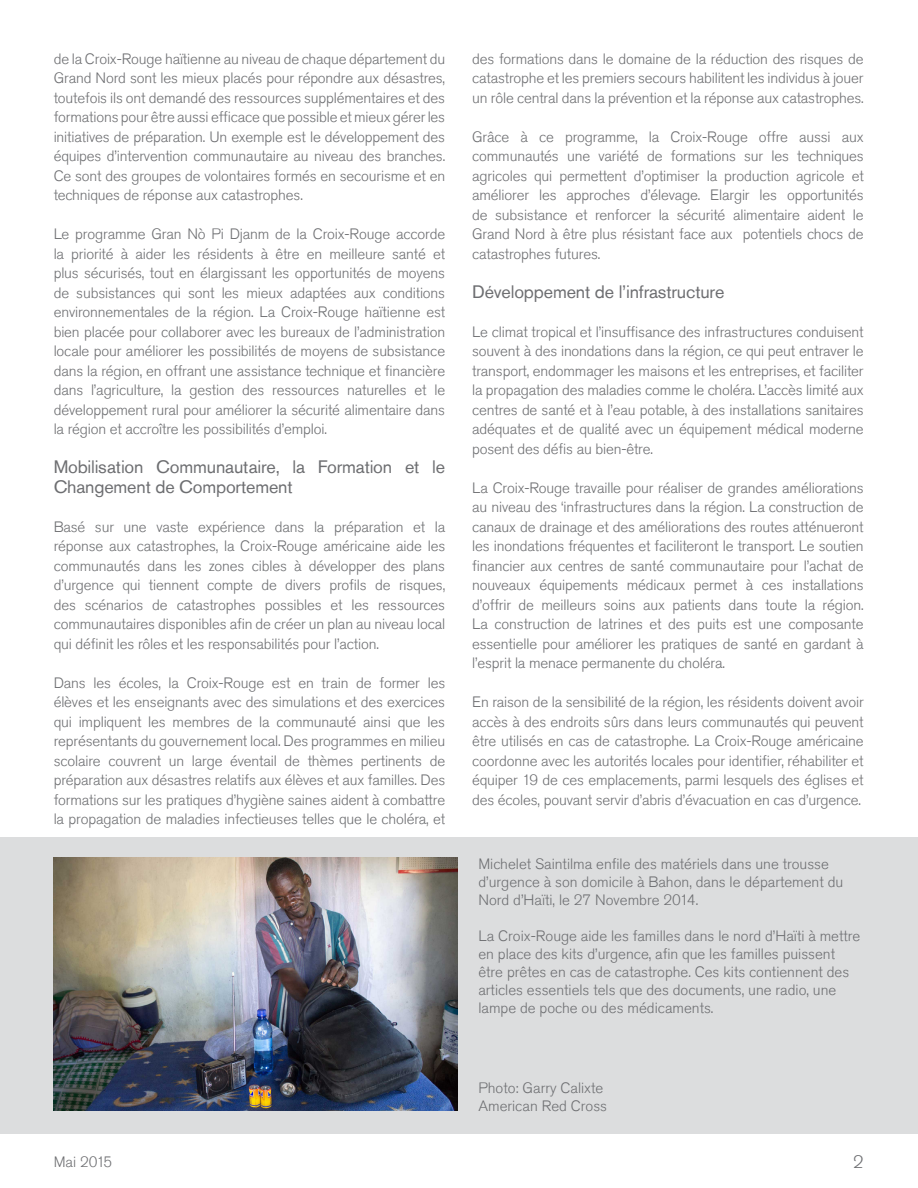
<style>
.page{position:relative;width:918px;height:1188px;background:#fff}
.page>*{position:absolute;margin:0;border:0;box-sizing:border-box;transform-origin:0 0}
.t1{font:18px/19.5px "Akzidenz Grotesk Std";letter-spacing:-.01em;color:#6d6e71}
.t2{font:300 18px "Akzidenz Grotesk Std";color:#6d6e71}
.t3{font:300 15px/19.5px "Akzidenz Grotesk Std";letter-spacing:-.01em;color:#6d6e71;text-align:justify}
</style>
<div class="page">
<div style="left:0;top:837px;width:918px;height:297px;background:#dcddde"></div>
<img style="left:54px;top:857px;width:403px;height:253px">
<p class="t3" style="left:54px;top:49px;width:393px">de la Croix-Rouge haïtienne au niveau de chaque département du Grand Nord sont les mieux placés pour répondre aux désastres, toutefois ils ont demandé des ressources supplémentaires et des formations pour être aussi efficace que possible et mieux gérer les initiatives de préparation. Un exemple est le développement des équipes d’intervention communautaire au niveau des branches.<br>Ce sont des groupes de volontaires formés en secourisme et en techniques de réponse aux catastrophes.</p>
<p class="t3" style="left:54px;top:225px;width:393px">Le programme Gran Nò Pi Djanm de la Croix-Rouge accorde la priorité à aider les résidents à être en meilleure santé et plus sécurisés, tout en élargissant les opportunités de moyens de subsistances qui sont les mieux adaptées aux conditions environnementales de la région. La Croix-Rouge haïtienne est bien placée pour collaborer avec les bureaux de l’administration locale pour améliorer les possibilités de moyens de subsistance dans la région, en offrant une assistance technique et financière dans l’agriculture, la gestion des ressources naturelles et le développement rural pour améliorer la sécurité alimentaire dans la région et accroître les possibilités d’emploi.</p>
<p class="t1" style="left:54px;top:457px;width:393px">Mobilisation Communautaire, la Formation et le<br>Changement de Comportement</p>
<p class="t3" style="left:54px;top:517px;width:393px">Basé sur une vaste expérience dans la préparation et la réponse aux catastrophes, la Croix-Rouge américaine aide les communautés dans les zones cibles à développer des plans d’urgence qui tiennent compte de divers profils de risques, des scénarios de catastrophes possibles et les ressources communautaires disponibles afin de créer un plan au niveau local qui définit les rôles et les responsabilités pour l’action.</p>
<p class="t3" style="left:54px;top:673px;width:393px">Dans les écoles, la Croix-Rouge est en train de former les élèves et les enseignants avec des simulations et des exercices qui impliquent les membres de la communauté ainsi que les représentants du gouvernement local. Des programmes en milieu scolaire couvrent un large éventail de thèmes pertinents de préparation aux désastres relatifs aux élèves et aux familles. Des formations sur les pratiques d’hygiène saines aident à combattre la propagation de maladies infectieuses telles que le choléra, et</p>
<p class="t3" style="left:472px;top:49px;width:393px">des formations dans le domaine de la réduction des risques de catastrophe et les premiers secours habilitent les individus à jouer un rôle central dans la prévention et la réponse aux catastrophes.</p>
<p class="t3" style="left:472px;top:127px;width:393px">Grâce à ce programme, la Croix-Rouge offre aussi aux communautés une variété de formations sur les techniques agricoles qui permettent d’optimiser la production agricole et améliorer les approches d’élevage. Elargir les opportunités de subsistance et renforcer la sécurité alimentaire aident le Grand Nord à être plus résistant face aux potentiels chocs de catastrophes futures.</p>
<p class="t1" style="left:472px;top:282px;width:254px">Développement de l’infrastructure</p>
<p class="t3" style="left:472px;top:322px;width:393px">Le climat tropical et l’insuffisance des infrastructures conduisent souvent à des inondations dans la région, ce qui peut entraver le transport, endommager les maisons et les entreprises, et faciliter la propagation des maladies comme le choléra. L’accès limité aux centres de santé et à l’eau potable, à des installations sanitaires adéquates et de qualité avec un équipement médical moderne posent des défis au bien-être.</p>
<p class="t3" style="left:472px;top:478px;width:393px">La Croix-Rouge travaille pour réaliser de grandes améliorations au niveau des ‘infrastructures dans la région. La construction de canaux de drainage et des améliorations des routes atténueront les inondations fréquentes et faciliteront le transport. Le soutien financier aux centres de santé communautaire pour l’achat de nouveaux équipements médicaux permet à ces installations d’offrir de meilleurs soins aux patients dans toute la région.<br>La construction de latrines et des puits est une composante essentielle pour améliorer les pratiques de santé en gardant à l’esprit la menace permanente du choléra.</p>
<p class="t3" style="left:472px;top:693px;width:393px">En raison de la sensibilité de la région, les résidents doivent avoir accès à des endroits sûrs dans leurs communautés qui peuvent être utilisés en cas de catastrophe. La Croix-Rouge américaine coordonne avec les autorités locales pour identifier, réhabiliter et équiper 19 de ces emplacements, parmi lesquels des églises et des écoles, pouvant servir d’abris d’évacuation en cas d’urgence.</p>
<p class="t3" style="left:478px;top:855px;width:366px;line-height:18px;text-align:left">Michelet Saintilma enfile des matériels dans une trousse d’urgence à son domicile à Bahon, dans le département du<br>Nord d’Haïti, le 27 Novembre 2014.</p>
<p class="t3" style="left:478px;top:927px;width:383px;line-height:18px;text-align:left">La Croix-Rouge aide les familles dans le nord d’Haïti à mettre en place des kits d’urgence, afin que les familles puissent être prêtes en cas de catastrophe. Ces kits contiennent des articles essentiels tels que des documents, une radio, une lampe de poche ou des médicaments.</p>
<p class="t3" style="left:478px;top:1079px;width:130px;line-height:18px">Photo: Garry Calixte<br>American Red Cross</p>
<p class="t3" style="left:54px;top:1152px;width:60px">Mai 2015</p>
<p class="t2" style="left:853px;top:1151px;width:12px">2</p>
</div>
